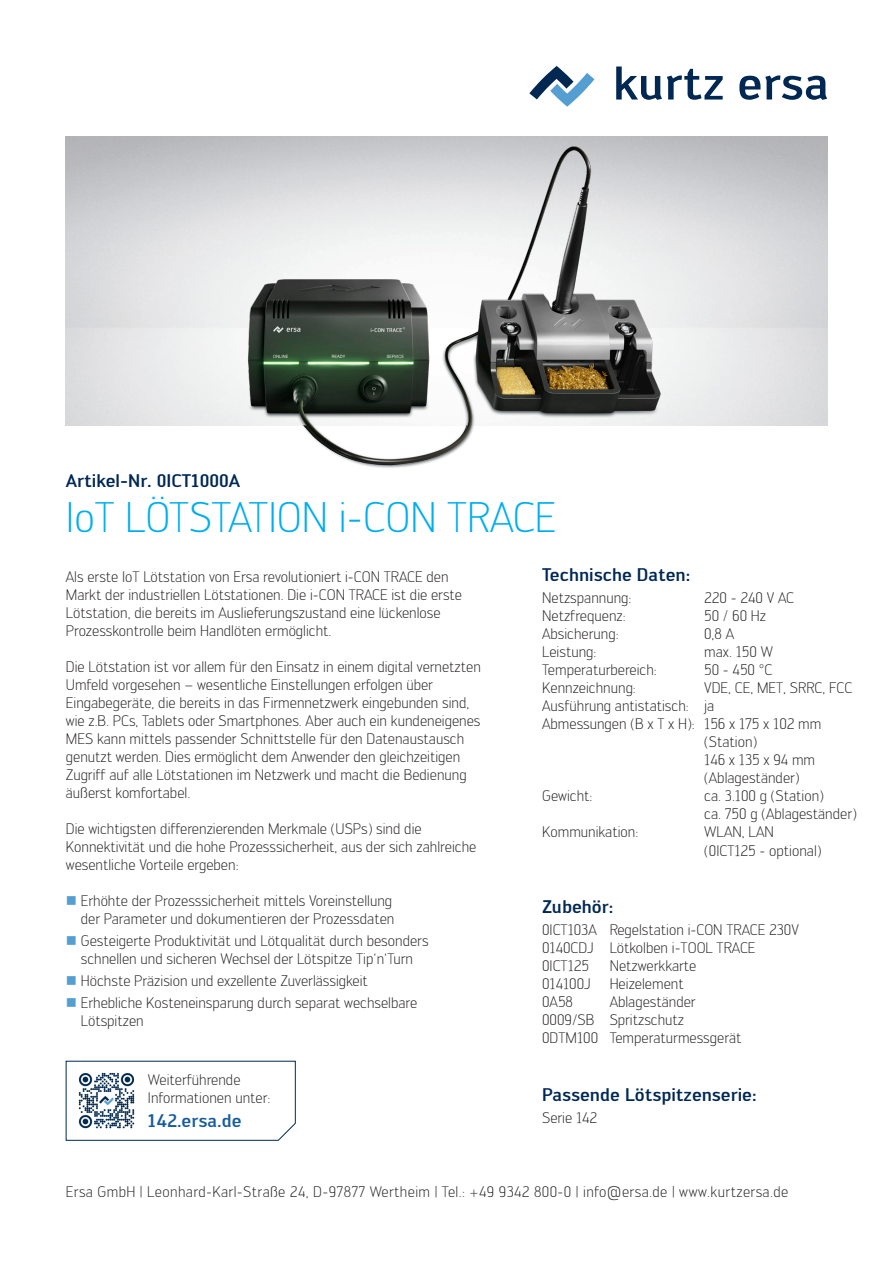
<style>
.page{position:relative;width:893px;height:1263px;background:#fff}
.page>*{position:absolute;margin:0;border:0;box-sizing:border-box;transform-origin:0 0}
.t1{font:300 42px "Engel";color:#00aeef}
.t2{font:500 18px "Engel";color:#002853}
.t3{font:500 18px "Engel";color:#175d9e}
.t4{font:300 15px/18px "Engel";color:#231f20}
.t5{font:300 15px "Engel";letter-spacing:.025em;color:#231f20}
.s1{color:#549ed1}
</style>
<div class="page">
<svg style="left:616px;top:67px;width:107px;height:33px"></svg>
<svg style="left:739px;top:75px;width:88px;height:25px"></svg>
<svg style="left:529px;top:66px;width:65px;height:41px"></svg>
<svg style="left:66px;top:1061px;width:230px;height:80px"></svg>
<img style="left:76px;top:1070px;width:62px;height:61px">
<img style="left:219px;top:136px;width:461px;height:332px">
<p class="t2" style="left:66px;top:470px;width:176px">Artikel-Nr. 0ICT1000A</p>
<p class="t1" style="left:66px;top:493px;width:492px">IoT LÖTSTATION i-CON TRACE</p>
<p class="t4" style="left:66px;top:567px;width:398px">Als erste IoT Lötstation von Ersa revolutioniert i-CON TRACE den Markt der industriellen Lötstationen. Die i-CON TRACE ist die erste Lötstation, die bereits im Auslieferungszustand eine lückenlose Prozesskontrolle beim Handlöten ermöglicht.</p>
<p class="t4" style="left:66px;top:657px;width:416px">Die Lötstation ist vor allem für den Einsatz in einem digital vernetzten Umfeld vorgesehen – wesentliche Einstellungen erfolgen über Eingabegeräte, die bereits in das Firmennetzwerk eingebunden sind, wie z.B. PCs, Tablets oder Smartphones. Aber auch ein kundeneigenes MES kann mittels passender Schnittstelle für den Datenaustausch genutzt werden. Dies ermöglicht dem Anwender den gleichzeitigen Zugriff auf alle Lötstationen im Netzwerk und macht die Bedienung äußerst komfortabel.</p>
<p class="t4" style="left:66px;top:819px;width:412px">Die wichtigsten differenzierenden Merkmale (USPs) sind die<br>Konnektivität und die hohe Prozesssicherheit, aus der sich zahlreiche wesentliche Vorteile ergeben:</p>
<p class="t4" style="left:66px;top:891px;width:330px;text-align:right"><span class="s1">■</span> Erhöhte der Prozesssicherheit mittels Voreinstellung der Parameter und dokumentieren der Prozessdaten</p>
<p class="t4" style="left:66px;top:932px;width:364px;text-align:center"><span class="s1">■</span> Gesteigerte Produktivität und Lötqualität durch besonders schnellen und sicheren Wechsel der Lötspitze Tip‘n‘Turn</p>
<p class="t4" style="left:66px;top:972px;width:303px"><span class="s1">■</span> Höchste Präzision und exzellente Zuverlässigkeit</p>
<p class="t4" style="left:81px;top:994px;width:338px;text-indent:-15px"><span class="s1">■</span> Erhebliche Kosteneinsparung durch separat wechselbare<br>Lötspitzen</p>
<p class="t4" style="left:148px;top:1071px;width:124px">Weiterführende<br>Informationen unter:</p>
<p class="t2" style="left:542px;top:564px;width:150px">Technische Daten:</p>
<p class="t4" style="left:542px;top:589px;width:91px">Netzspannung:</p>
<p class="t4" style="left:704px;top:589px;width:91px">220 - 240 V AC</p>
<p class="t4" style="left:542px;top:607px;width:85px">Netzfrequenz:</p>
<p class="t4" style="left:704px;top:607px;width:63px">50 / 60 Hz</p>
<p class="t4" style="left:542px;top:625px;width:78px">Absicherung:</p>
<p class="t4" style="left:704px;top:625px;width:31px">0,8 A</p>
<p class="t4" style="left:542px;top:643px;width:56px">Leistung:</p>
<p class="t4" style="left:704px;top:643px;width:70px">max. 150 W</p>
<p class="t4" style="left:542px;top:661px;width:116px">Temperaturbereich:</p>
<p class="t4" style="left:704px;top:661px;width:70px">50 - 450 °C</p>
<p class="t4" style="left:542px;top:679px;width:95px">Kennzeichnung:</p>
<p class="t4" style="left:704px;top:679px;width:150px">VDE, CE, MET, SRRC, FCC</p>
<p class="t4" style="left:542px;top:697px;width:174px">Ausführung antistatisch: ja</p>
<p class="t4" style="left:704px;top:715px;width:119px;text-indent:-162px">Abmessungen (B x T x H): 156 x 175 x 102 mm (Station)</p>
<p class="t4" style="left:704px;top:751px;width:112px">146 x 135 x 94 mm (Ablageständer)</p>
<p class="t4" style="left:542px;top:787px;width:52px">Gewicht:</p>
<p class="t4" style="left:704px;top:787px;width:121px">ca. 3.100 g (Station)</p>
<p class="t4" style="left:704px;top:805px;width:154px">ca. 750 g (Ablageständer)</p>
<p class="t4" style="left:542px;top:823px;width:98px">Kommunikation:</p>
<p class="t4" style="left:704px;top:823px;width:119px">WLAN, LAN (0ICT125 - optional)</p>
<p class="t2" style="left:542px;top:896px;width:73px">Zubehör:</p>
<p class="t4" style="left:542px;top:921px;width:258px">0ICT103A Regelstation i-CON TRACE 230V</p>
<p class="t4" style="left:542px;top:939px;width:215px">0140CDJ Lötkolben i-TOOL TRACE</p>
<p class="t4" style="left:542px;top:957px;width:48px">0ICT125</p>
<p class="t4" style="left:610px;top:957px;width:88px">Netzwerkkarte</p>
<p class="t4" style="left:542px;top:975px;width:50px">014100J</p>
<p class="t4" style="left:610px;top:975px;width:76px">Heizelement</p>
<p class="t4" style="left:542px;top:993px;width:32px">0A58</p>
<p class="t4" style="left:610px;top:993px;width:88px">Ablageständer</p>
<p class="t4" style="left:542px;top:1011px;width:143px">0009/SB Spritzschutz</p>
<p class="t4" style="left:542px;top:1029px;width:201px">0DTM100 Temperaturmessgerät</p>
<p class="t2" style="left:542px;top:1084px;width:216px">Passende Lötspitzenserie:</p>
<p class="t3" style="left:148px;top:1110px;width:95px">142.ersa.de</p>
<p class="t4" style="left:542px;top:1109px;width:57px">Serie 142</p>
<p class="t5" style="left:66px;top:1183px;width:724px">Ersa GmbH | Leonhard-Karl-Straße 24, D-97877 Wertheim | Tel.: +49 9342 800-0 | info@ersa.de | www.kurtzersa.de</p>
</div>
